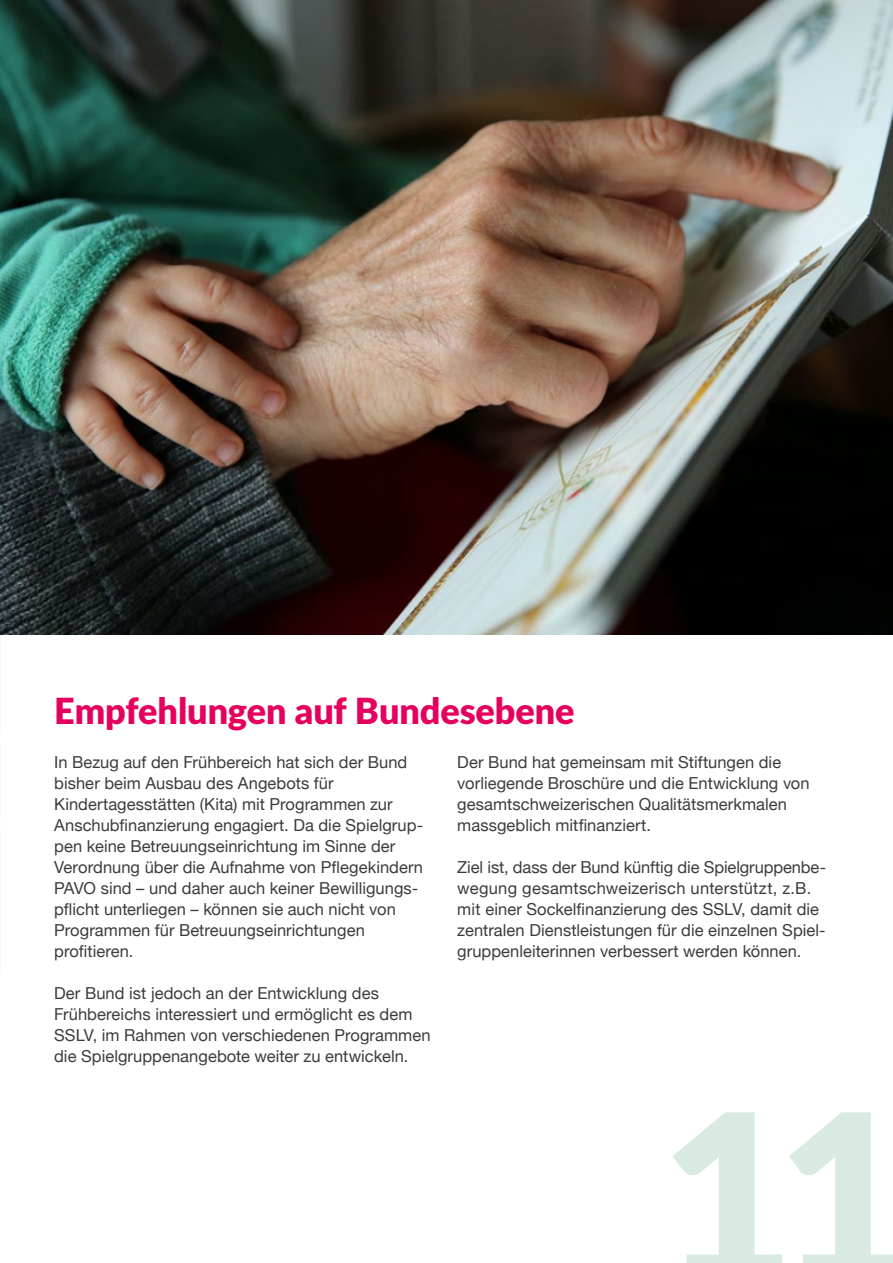
<style>
.page{position:relative;width:893px;height:1263px;background:#fff}
.page>*{position:absolute;margin:0;border:0;box-sizing:border-box;transform-origin:0 0}
.t1{font:900 230.4px "Lato";color:#d9ebe1}
.t2{font:900 36px "Lato";letter-spacing:-.005em;color:#e6005d}
.t3{font:16.5px/21px "Helvetica Neue";letter-spacing:.005em;color:#3c3c3b}
</style>
<div class="page">
<img style="left:0;top:0;width:893px;height:635px">
<h2 class="t2" style="left:54px;top:684px;width:522px">Empfehlungen auf Bundesebene</h2>
<p class="t3" style="left:54px;top:753px;width:371px">In Bezug auf den Frühbereich hat sich der Bund bisher beim Ausbau des Angebots für Kindertagesstätten (Kita) mit Programmen zur Anschubfinanzierung engagiert. Da die Spielgrup&shy;pen keine Betreuungseinrichtung im Sinne der Verordnung über die Aufnahme von Pflegekindern PAVO sind – und daher auch keiner Bewilligungs&shy;pflicht unterliegen – können sie auch nicht von Programmen für Betreuungseinrichtungen profitieren.</p>
<p class="t3" style="left:54px;top:984px;width:378px">Der Bund ist jedoch an der Entwicklung des Frühbereichs interessiert und ermöglicht es dem SSLV, im Rahmen von verschiedenen Programmen die Spielgruppenangebote weiter zu entwickeln.</p>
<p class="t3" style="left:457px;top:753px;width:354px">Der Bund hat gemeinsam mit Stiftungen die vorliegende Broschüre und die Entwicklung von gesamtschweizerischen Qualitätsmerkmalen massgeblich mitfinanziert.</p>
<p class="t3" style="left:457px;top:858px;width:370px">Ziel ist, dass der Bund künftig die Spielgruppenbe&shy;wegung gesamtschweizerisch unterstützt, z.B. mit einer Sockelfinanzierung des SSLV, damit die zentralen Dienstleistungen für die einzelnen Spiel&shy;gruppenleiterinnen verbessert werden können.</p>
<h1 class="t1" style="left:661px;top:1023px;width:252px">11</h1>
</div>
